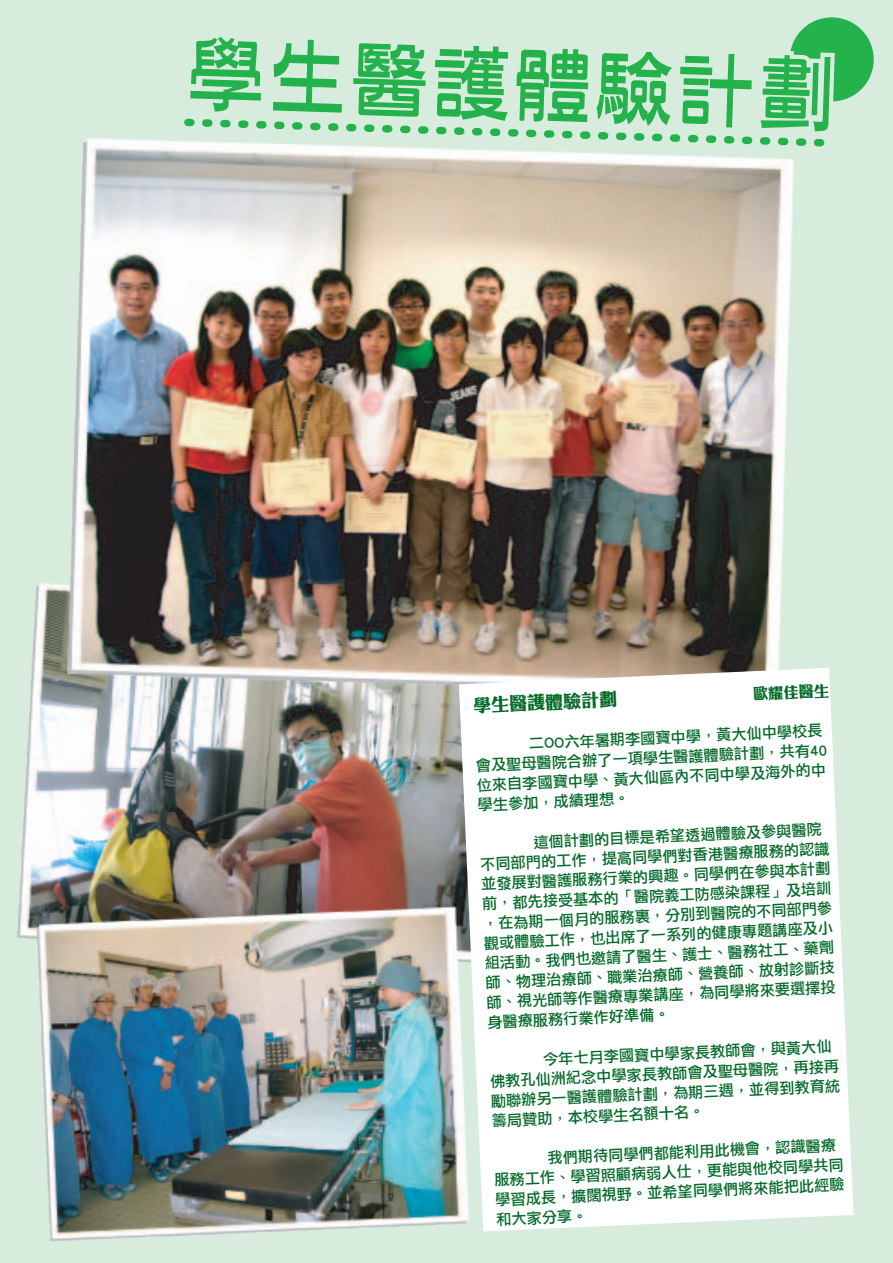
<style>
.page{position:relative;width:893px;height:1263px;background:#d8ecdd}
.page>*{position:absolute;margin:0;border:0;box-sizing:border-box;transform-origin:0 0}
.t1{font:81.6px "DF Ya Yi Std W6";color:#23b24b}
.t2{font:18px "DF Li King Hei Std W8";color:#046a29}
.t3{font:15.15px/19.6px "DF Li Hei Std W5";color:#046a29}
.t4{font:15.15px "DF Li King Hei Std W8";color:#046a29}
</style>
<div class="page">
<img style="left:17px;top:584px;width:442px;height:355px">
<img style="left:36px;top:906px;width:423px;height:335px">
<img style="left:66px;top:138px;width:728px;height:556px">
<svg style="left:180px;top:17px;width:694px;height:134px"></svg>
<svg style="left:459px;top:668px;width:394px;height:563px;background:#fafbfa"></svg>
<p class="t1" style="left:187px;top:29px;width:654px;rotate:2deg">學生醫護體驗計劃</p>
<p class="t2" style="left:473px;top:696px;width:145px;rotate:-3deg">學生醫護體驗計劃</p>
<p class="t4" style="left:753px;top:686px;width:77px;rotate:-3deg">歐耀佳醫生</p>
<p class="t3" style="left:474px;top:737px;width:353px;text-indent:54px;rotate:-3deg">二OO六年暑期李國寶中學，黃大仙中學校長會及聖母醫院合辦了一項學生醫護體驗計劃，共有40位來自李國寶中學、黃大仙區內不同中學及海外的中學生參加，成績理想。</p>
<p class="t3" style="left:478px;top:836px;width:352px;text-indent:55px;rotate:-3deg">這個計劃的目標是希望透過體驗及參與醫院不同部門的工作，提高同學們對香港醫療服務的認識並發展對醫護服務行業的興趣。同學們在參與本計劃前，都先接受基本的「醫院義工防感染課程」及培訓，在為期一個月的服務裏，分別到醫院的不同部門參觀或體驗工作，也出席了一系列的健康專題講座及小組活動。我們也邀請了醫生、護士、醫務社工、藥劑師、物理治療師、職業治療師、營養師、放射診斷技師、視光師等作醫療專業講座，為同學將來要選擇投身醫療服務行業作好準備。</p>
<p class="t3" style="left:488px;top:1053px;width:351px;text-indent:54px;rotate:-3deg">今年七月李國寶中學家長教師會，與黃大仙佛教孔仙洲紀念中學家長教師會及聖母醫院，再接再勵聯辦另一醫護體驗計劃，為期三週，並得到教育統籌局贊助，本校學生名額十名。</p>
<p class="t3" style="left:493px;top:1152px;width:351px;text-indent:54px;rotate:-3deg">我們期待同學們都能利用此機會，認識醫療服務工作、學習照顧病弱人仕，更能與他校同學共同學習成長，擴闊視野。並希望同學們將來能把此經驗和大家分享。</p>
</div>
